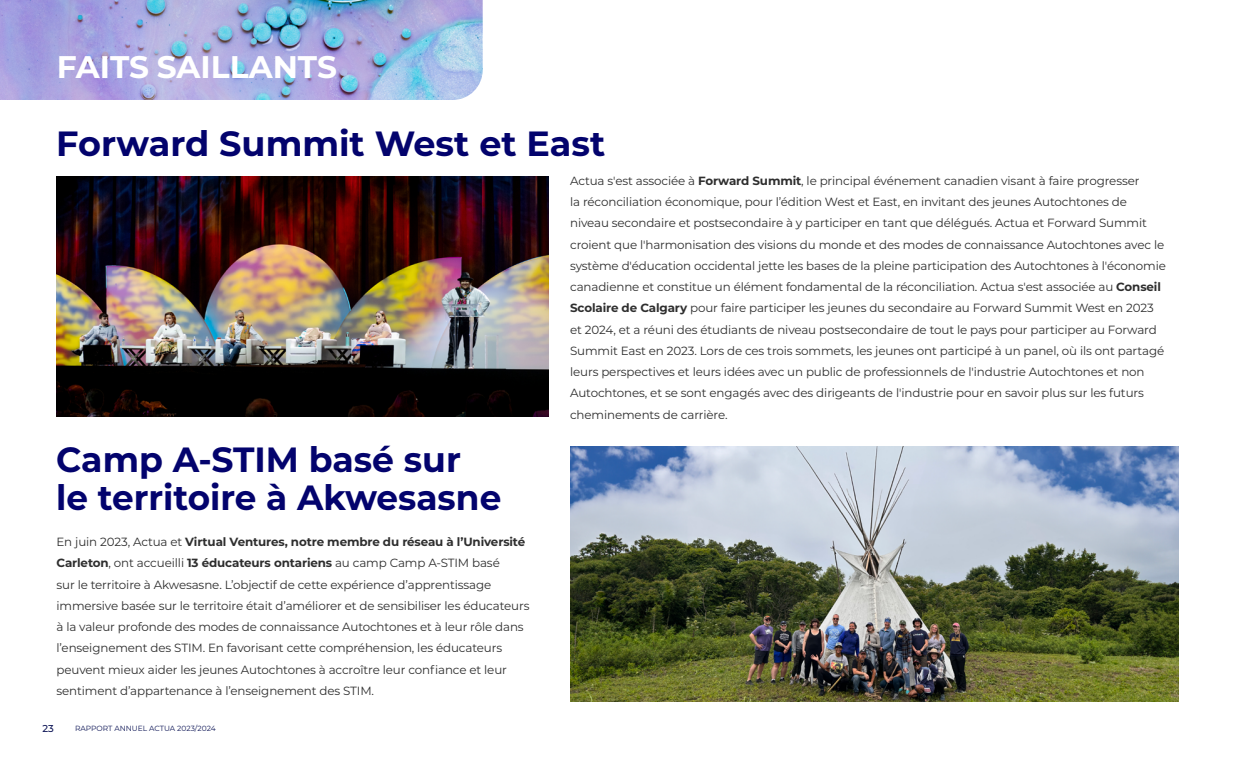
<style>
.page{position:relative;width:1260px;height:765px;background:#fff}
.page>*{position:absolute;margin:0;border:0;box-sizing:border-box;transform-origin:0 0}
.t1{font:700 35px/37.5px "Montserrat";color:#03036d}
.t2{font:700 31.25px "Montserrat";color:#fff}
.t3{font:11.88px/21.2px "Montserrat";letter-spacing:-.01em;color:#2e2e2e}
.t4{font:500 10px "Montserrat";color:#0f1757}
.t5{font:7.5px "Montserrat";color:#0f1757}
.s1{font-weight:700}
</style>
<div class="page">
<img style="left:0;top:0;width:483px;height:100px">
<img style="left:57px;top:176px;width:492px;height:240px">
<img style="left:570px;top:446px;width:609px;height:255px">
<h2 class="t2" style="left:57px;top:44px;width:282px">FAITS SAILLANTS</h2>
<h1 class="t1" style="left:56px;top:123px;width:551px">Forward Summit West et East</h1>
<h1 class="t1" style="left:56px;top:439px;width:447px">Camp A-STIM basé sur le territoire à Akwesasne</h1>
<p class="t3" style="left:56px;top:531px;width:475px">En juin 2023, Actua et <span class="s1">Virtual Ventures, notre membre du réseau à l’Université Carleton</span>, ont accueilli <span class="s1">13 éducateurs ontariens</span> au camp Camp A-STIM basé<br>sur le territoire à Akwesasne. L’objectif de cette expérience d’apprentissage immersive basée sur le territoire était d’améliorer et de sensibiliser les éducateurs à la valeur profonde des modes de connaissance Autochtones et à leur rôle dans l’enseignement des STIM. En favorisant cette compréhension, les éducateurs peuvent mieux aider les jeunes Autochtones à accroître leur confiance et leur sentiment d’appartenance à l’enseignement des STIM.</p>
<p class="t4" style="left:42px;top:722px;width:13px">23</p>
<p class="t5" style="left:75px;top:723px;width:142px">RAPPORT ANNUEL ACTUA 2023/2024</p>
<p class="t3" style="left:570px;top:170px;width:597px">Actua s'est associée à <span class="s1">Forward Summit</span>, le principal événement canadien visant à faire progresser<br>la réconciliation économique, pour l’édition West et East, en invitant des jeunes Autochtones de niveau secondaire et postsecondaire à y participer en tant que délégués. Actua et Forward Summit croient que l'harmonisation des visions du monde et des modes de connaissance Autochtones avec le système d'éducation occidental jette les bases de la pleine participation des Autochtones à l'économie canadienne et constitue un élément fondamental de la réconciliation. Actua s'est associée au <span class="s1">Conseil Scolaire de Calgary</span> pour faire participer les jeunes du secondaire au Forward Summit West en 2023 et 2024, et a réuni des étudiants de niveau postsecondaire de tout le pays pour participer au Forward Summit East en 2023. Lors de ces trois sommets, les jeunes ont participé à un panel, où ils ont partagé leurs perspectives et leurs idées avec un public de professionnels de l'industrie Autochtones et non Autochtones, et se sont engagés avec des dirigeants de l'industrie pour en savoir plus sur les futurs cheminements de carrière.</p>
</div>
